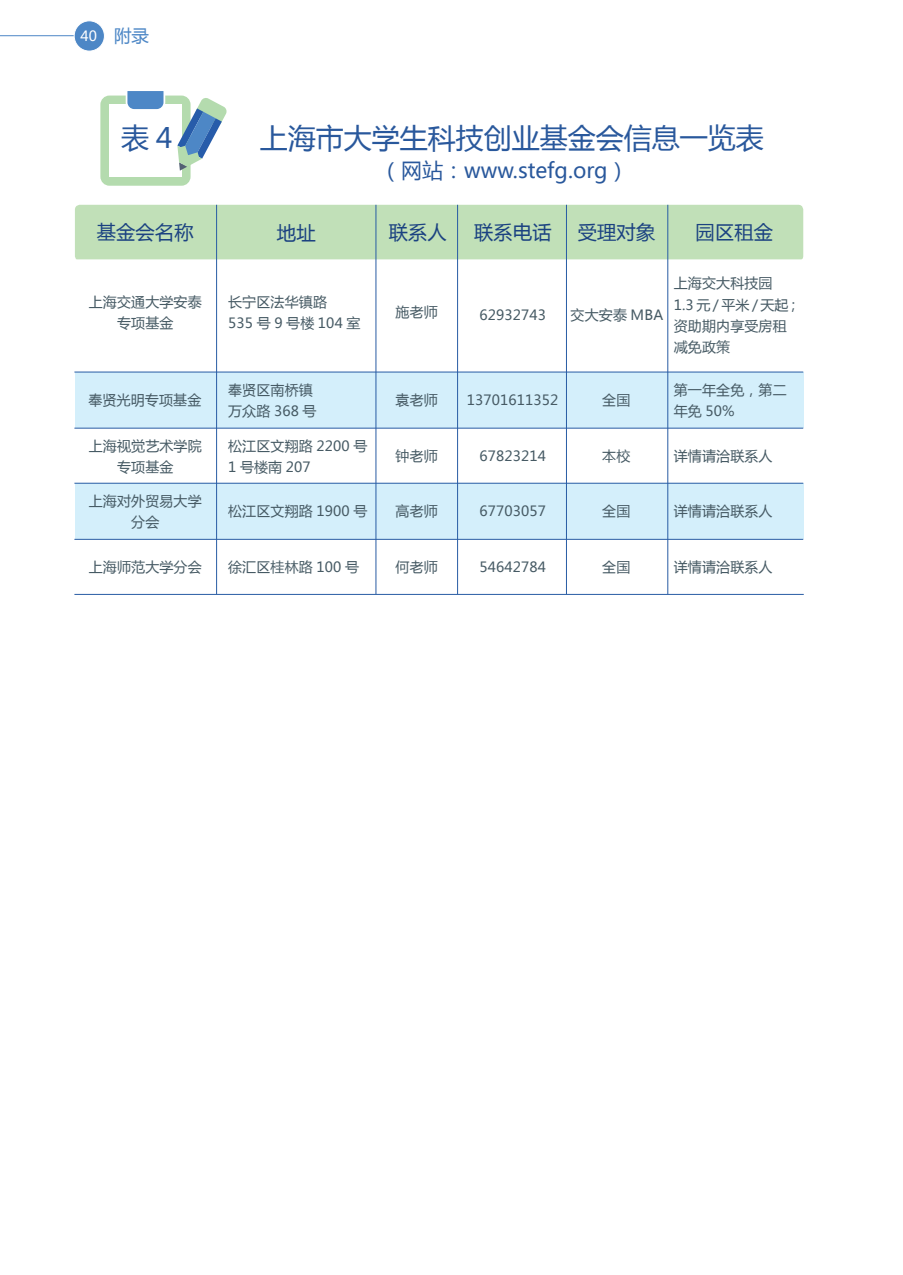
<style>
.page{position:relative;width:903px;height:1275px;background:#fff}
.page>*{position:absolute;margin:0;border:0;box-sizing:border-box;transform-origin:0 0}
.t1{font:28px "Microsoft Ya Hei";color:#29589c}
.t2{font:21px "Microsoft Ya Hei";color:#29589c}
.t3{font:19.25px "Microsoft Ya Hei";letter-spacing:.01em;color:#1b4281}
.t4{font:17.5px "Microsoft Ya Hei";color:#4d87c6}
.t5{font:14px/21px "Microsoft Ya Hei";letter-spacing:.01em;color:#465a64}
.t6{font:14px "Microsoft Ya Hei";color:#fff}
</style>
<div class="page">
<hr style="left:0;top:35px;width:77px;height:1px;background:#4d87c6">
<div style="left:74px;top:21px;width:30px;height:30px;background:#4d87c6;border-radius:50%"></div>
<div style="left:74px;top:21px;width:31px;height:30px;border:1px solid #fff;border-radius:50%"></div>
<div style="left:75px;top:205px;width:728px;height:56px;background:#c1e0b8;border-radius:5px"></div>
<hr style="left:74px;top:259px;width:729px;height:2px;background:#fff">
<div style="left:75px;top:372px;width:728px;height:56px;background:#d4effb"></div>
<hr style="left:74px;top:428px;width:729px;height:1px;background:#285ca4">
<hr style="left:74px;top:372px;width:729px;height:1px;background:#285ca4">
<div style="left:75px;top:483px;width:728px;height:56px;background:#d4effb"></div>
<hr style="left:74px;top:539px;width:729px;height:1px;background:#285ca4">
<hr style="left:74px;top:483px;width:729px;height:1px;background:#285ca4">
<hr style="left:216px;top:205px;width:1px;height:389px;background:#285ca4">
<hr style="left:376px;top:205px;width:1px;height:389px;background:#285ca4">
<hr style="left:457px;top:205px;width:1px;height:389px;background:#285ca4">
<hr style="left:566px;top:205px;width:1px;height:389px;background:#285ca4">
<hr style="left:667px;top:205px;width:1px;height:389px;background:#285ca4">
<div style="left:100px;top:96px;width:91px;height:90px;background:#b4dbae;border-radius:9px"></div>
<div style="left:109px;top:105px;width:73px;height:72px;background:#fff"></div>
<svg style="left:125px;top:91px;width:41px;height:19px"></svg>
<svg style="left:177px;top:97px;width:50px;height:74px"></svg>
<hr style="left:74px;top:594px;width:730px;height:1px;background:#285ca4">
<p class="t6" style="left:81px;top:26px;width:18px">40</p>
<p class="t4" style="left:114px;top:23px;width:36px">附录</p>
<h1 class="t1" style="left:121px;top:119px;width:53px">表4</h1>
<h1 class="t1" style="left:260px;top:119px;width:505px">上海市大学生科技创业基金会信息一览表</h1>
<h2 class="t2" style="left:380px;top:156px;width:250px">（网站：www.stefg.org）</h2>
<h3 class="t3" style="left:97px;top:219px;width:99px">基金会名称</h3>
<h3 class="t3" style="left:277px;top:220px;width:40px">地址</h3>
<h3 class="t3" style="left:389px;top:219px;width:60px">联系人</h3>
<h3 class="t3" style="left:474px;top:219px;width:79px">联系电话</h3>
<h3 class="t3" style="left:578px;top:219px;width:79px">受理对象</h3>
<h3 class="t3" style="left:695px;top:219px;width:79px">园区租金</h3>
<p class="t5" style="left:89px;top:291px;width:114px;text-align:center">上海交通大学安泰专项基金</p>
<p class="t5" style="left:88px;top:389px;width:114px">奉贤光明专项基金</p>
<p class="t5" style="left:89px;top:435px;width:114px;text-align:center">上海视觉艺术学院专项基金</p>
<p class="t5" style="left:228px;top:291px;width:134px">长宁区法华镇路<br>535 号 9 号楼 104 室</p>
<p class="t5" style="left:228px;top:379px;width:90px">奉贤区南桥镇万众路 368 号</p>
<p class="t5" style="left:228px;top:435px;width:141px">松江区文翔路 2200 号<br>1 号楼南 207</p>
<p class="t5" style="left:396px;top:301px;width:44px">施老师</p>
<p class="t5" style="left:396px;top:389px;width:44px">袁老师</p>
<p class="t5" style="left:396px;top:445px;width:44px">钟老师</p>
<p class="t5" style="left:479px;top:304px;width:68px">62932743</p>
<p class="t5" style="left:467px;top:389px;width:93px">13701611352</p>
<p class="t5" style="left:479px;top:445px;width:68px">67823214</p>
<p class="t5" style="left:570px;top:304px;width:94px">交大安泰 MBA</p>
<p class="t5" style="left:602px;top:389px;width:30px">全国</p>
<p class="t5" style="left:602px;top:445px;width:30px">本校</p>
<p class="t5" style="left:674px;top:273px;width:128px">上海交大科技园<br>1.3元/平米/天起；资助期内享受房租减免政策</p>
<p class="t5" style="left:674px;top:379px;width:114px">第一年全免，第二年免 50%</p>
<p class="t5" style="left:674px;top:445px;width:100px">详情请洽联系人</p>
<p class="t5" style="left:89px;top:490px;width:114px;text-align:center">上海对外贸易大学分会</p>
<p class="t5" style="left:228px;top:500px;width:141px">松江区文翔路 1900 号</p>
<p class="t5" style="left:396px;top:500px;width:44px">高老师</p>
<p class="t5" style="left:479px;top:500px;width:68px">67703057</p>
<p class="t5" style="left:602px;top:500px;width:30px">全国</p>
<p class="t5" style="left:674px;top:500px;width:100px">详情请洽联系人</p>
<p class="t5" style="left:89px;top:556px;width:114px">上海师范大学分会</p>
<p class="t5" style="left:228px;top:556px;width:132px">徐汇区桂林路 100 号</p>
<p class="t5" style="left:396px;top:556px;width:44px">何老师</p>
<p class="t5" style="left:479px;top:556px;width:68px">54642784</p>
<p class="t5" style="left:602px;top:556px;width:30px">全国</p>
<p class="t5" style="left:674px;top:556px;width:100px">详情请洽联系人</p>
</div>
